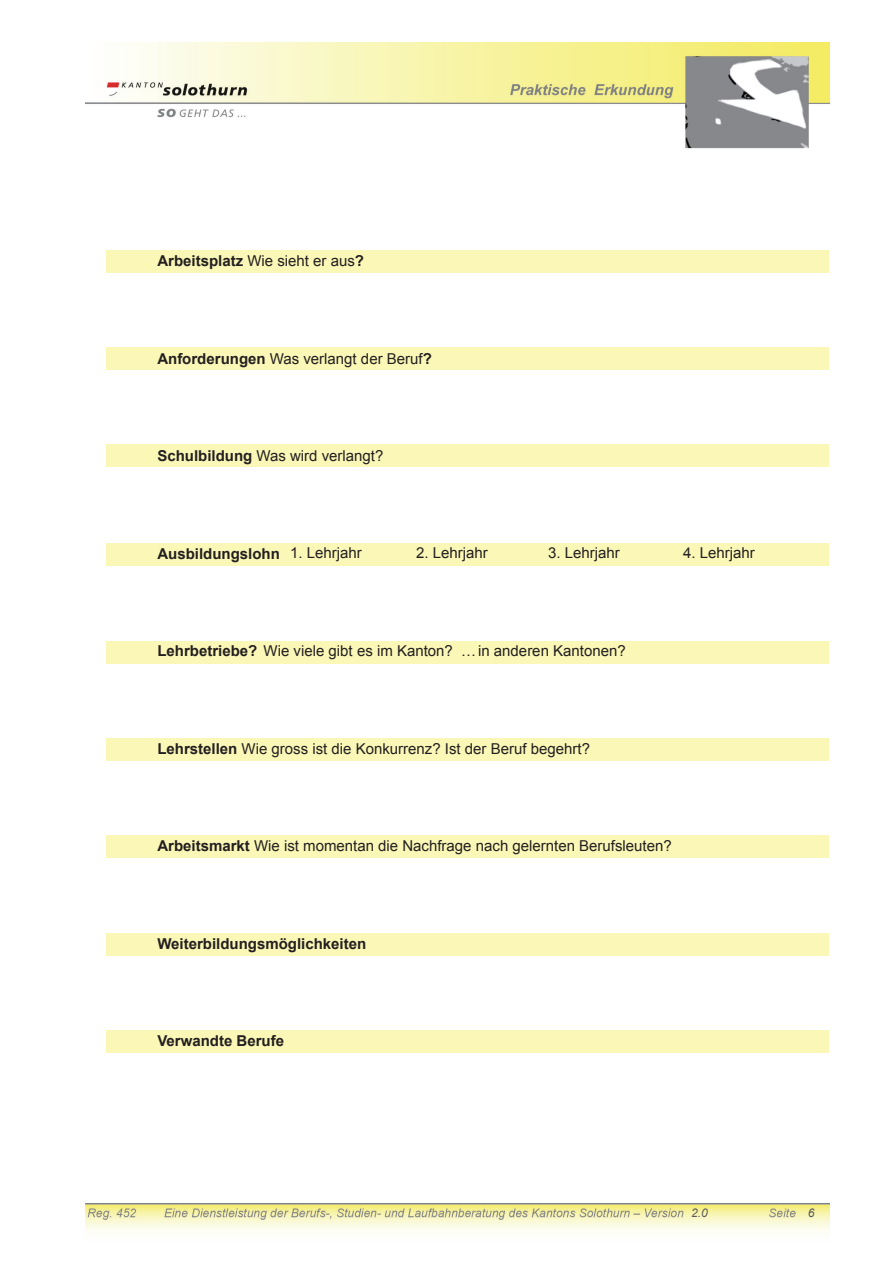
<style>
.page{position:relative;width:893px;height:1263px;background:#fff}
.page>*{position:absolute;margin:0;border:0;box-sizing:border-box;transform-origin:0 0}
.t1{font:15px "Arial";color:#231f20}
.t2{font:700 15px "Arial";color:#231f20}
.t3{font:italic 12px "Arial";color:#5a5a5d}
.t4{font:italic 12px "Arial";color:#57585a}
.s1{font-weight:400}
.s2{font-weight:700}
</style>
<div class="page">
<img style="left:85px;top:1203px;width:744px;height:28px">
<img style="left:85px;top:43px;width:744px;height:106px">
<div style="left:106px;top:250px;width:723px;height:22px;background:#faf7b7"></div>
<div style="left:106px;top:348px;width:723px;height:22px;background:#faf7b7"></div>
<div style="left:106px;top:933px;width:723px;height:23px;background:#faf7b7"></div>
<div style="left:106px;top:835px;width:723px;height:22px;background:#faf7b7"></div>
<div style="left:106px;top:738px;width:723px;height:22px;background:#faf7b7"></div>
<div style="left:106px;top:641px;width:723px;height:22px;background:#faf7b7"></div>
<div style="left:106px;top:543px;width:723px;height:23px;background:#faf7b7"></div>
<div style="left:106px;top:445px;width:723px;height:22px;background:#faf7b7"></div>
<div style="left:106px;top:1030px;width:723px;height:23px;background:#faf7b7"></div>
<p class="t2" style="left:157px;top:251px;width:208px">Arbeitsplatz <span class="s1">Wie sieht er aus</span>?</p>
<p class="t1" style="left:157px;top:348px;width:276px"><span class="s2">Anforderungen</span> Was verlangt der Beruf<span class="s2">?</span></p>
<p class="t1" style="left:157px;top:446px;width:228px"><span class="s2">Schulbildung</span> Was wird verlangt?</p>
<p class="t2" style="left:157px;top:543px;width:124px">Ausbildungslohn</p>
<p class="t1" style="left:290px;top:543px;width:73px">1. Lehrjahr</p>
<p class="t1" style="left:416px;top:543px;width:73px">2. Lehrjahr</p>
<p class="t1" style="left:548px;top:543px;width:73px">3. Lehrjahr</p>
<p class="t1" style="left:683px;top:543px;width:73px">4. Lehrjahr</p>
<p class="t1" style="left:157px;top:641px;width:470px"><span class="s2">Lehrbetriebe?</span> Wie viele gibt es im Kanton? …in anderen Kantonen?</p>
<p class="t1" style="left:157px;top:738px;width:434px"><span class="s2">Lehrstellen</span> Wie gross ist die Konkurrenz? Ist der Beruf begehrt?</p>
<p class="t1" style="left:157px;top:836px;width:516px"><span class="s2">Arbeitsmarkt</span> Wie ist momentan die Nachfrage nach gelernten Berufsleuten?</p>
<p class="t2" style="left:157px;top:933px;width:210px">Weiterbildungsmöglichkeiten</p>
<p class="t2" style="left:157px;top:1031px;width:128px">Verwandte Berufe</p>
<p class="t3" style="left:691px;top:1204px;width:18px">2.0</p>
<p class="t4" style="left:808px;top:1205px;width:8px">6</p>
</div>
